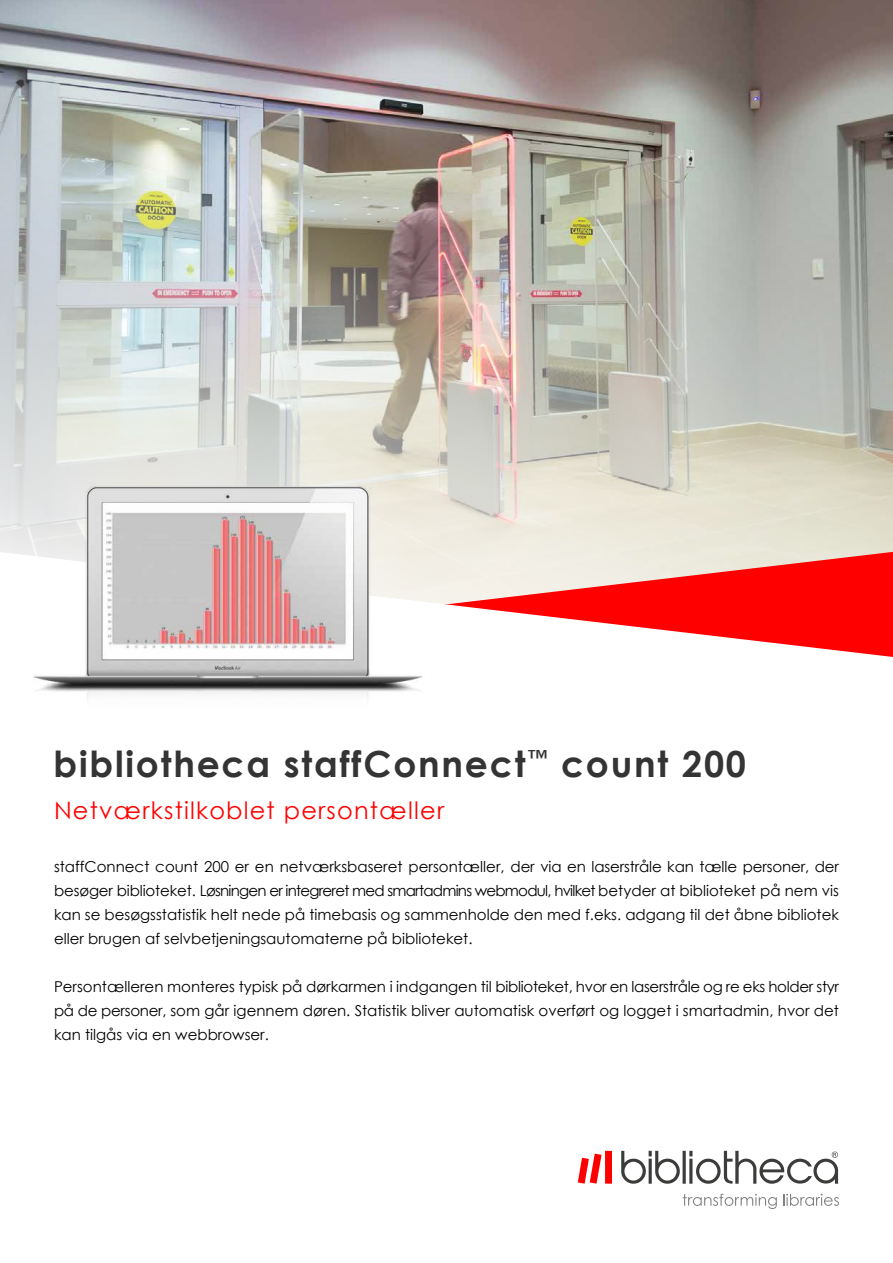
<style>
.page{position:relative;width:893px;height:1263px;background:#fff}
.page>*{position:absolute;margin:0;border:0;box-sizing:border-box;transform-origin:0 0}
.t1{font:700 36px "Century Gothic";letter-spacing:.05em;color:#343434}
.t2{font:24px "Century Gothic";letter-spacing:.05em;color:#f00}
.t3{font:15px/24px "Century Gothic";color:#000;text-align:justify}
</style>
<div class="page">
<img style="left:0;top:0;width:893px;height:552px">
<svg style="left:455px;top:552px;width:438px;height:646px"></svg>
<svg style="left:683px;top:1194px;width:94px;height:15px"></svg>
<svg style="left:783px;top:1194px;width:56px;height:12px"></svg>
<svg style="left:621px;top:1151px;width:59px;height:33px"></svg>
<hr style="left:683px;top:1151px;width:3px;height:33px;background:#3c3c3b">
<svg style="left:689px;top:1151px;width:149px;height:33px"></svg>
<svg style="left:578px;top:1151px;width:34px;height:33px"></svg>
<img style="left:0;top:455px;width:455px;height:244px">
<h1 class="t1" style="left:53px;top:737px;width:694px">bibliotheca staffConnect<sup>™</sup> count 200</h1>
<h2 class="t2" style="left:54px;top:794px;width:392px">Netværkstilkoblet persontæller</h2>
<p class="t3" style="left:54px;top:854px;width:786px">staffConnect count 200 er en netværksbaseret persontæller, der via en laserstråle kan tælle personer, der besøger biblioteket. Løsningen er integreret med smartadmins webmodul, hvilket betyder at biblioteket på nem vis kan se besøgsstatistik helt nede på timebasis og sammenholde den med f.eks. adgang til det åbne bibliotek eller brugen af selvbetjeningsautomaterne på biblioteket.</p>
<p class="t3" style="left:54px;top:974px;width:786px">Persontælleren monteres typisk på dørkarmen i indgangen til biblioteket, hvor en laserstråle og re eks holder styr på de personer, som går igennem døren. Statistik bliver automatisk overført og logget i smartadmin, hvor det kan tilgås via en webbrowser.</p>
</div>
